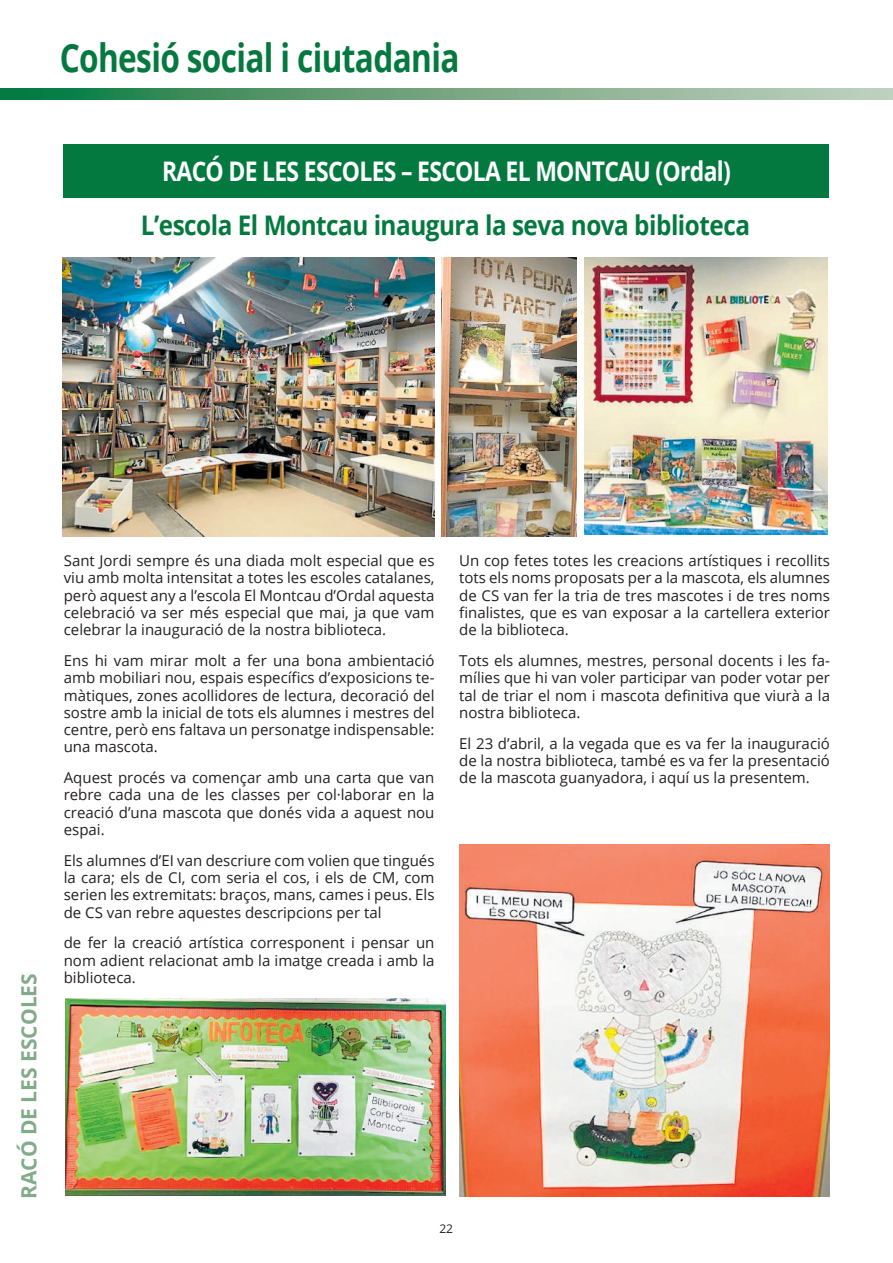
<style>
.page{position:relative;width:893px;height:1263px;background:#fff}
.page>*{position:absolute;margin:0;border:0;box-sizing:border-box;transform-origin:0 0}
.t1{font:700 39px "Open Sans";letter-spacing:-.02em;color:#04793f;scale:.81 1}
.t2{font:700 27px "Open Sans";letter-spacing:-.02em;color:#04793f;scale:.9 1}
.t3{font:700 27px "Open Sans";letter-spacing:-.03em;color:#fff;scale:.85 1}
.t4{font:700 21px "Open Sans";color:#82ab89}
.t5{font:15px/17.2px "Open Sans";color:#231f20;text-align:justify}
.t6{font:12px "Open Sans";color:#231f20}
</style>
<div class="page">
<div style="left:64px;top:145px;width:765px;height:53px;background:#04793f"></div>
<svg style="left:0;top:88px;width:893px;height:12px;background:#6ea580"></svg>
<img style="left:66px;top:999px;width:379px;height:197px">
<img style="left:63px;top:257px;width:371px;height:280px">
<img style="left:585px;top:257px;width:242px;height:278px">
<img style="left:442px;top:257px;width:134px;height:280px">
<img style="left:459px;top:844px;width:371px;height:353px">
<h1 class="t1" style="left:60px;top:30px;width:495px">Cohesió social i ciutadania</h1>
<h2 class="t3" style="left:162px;top:152px;width:671px">RACÓ DE LES ESCOLES – ESCOLA EL MONTCAU (Ordal)</h2>
<h2 class="t2" style="left:141px;top:206px;width:678px">L’escola El Montcau inaugura la seva nova biblioteca</h2>
<h3 class="t4" style="left:14px;top:1199px;width:227px;rotate:-90deg">RACÓ DE LES ESCOLES</h3>
<p class="t5" style="left:64px;top:552px;width:372px">Sant Jordi sempre és una diada molt especial que es viu amb molta intensitat a totes les escoles catalanes, però aquest any a l’escola El Montcau d’Ordal aquesta celebració va ser més especial que mai, ja que vam celebrar la inauguració de la nostra biblioteca.</p>
<p class="t5" style="left:64px;top:652px;width:372px">Ens hi vam mirar molt a fer una bona ambientació amb mobiliari nou, espais específics d’exposicions te&shy;màtiques, zones acollidores de lectura, decoració del sostre amb la inicial de tots els alumnes i mestres del centre, però ens faltava un personatge indispensable: una mascota.</p>
<p class="t5" style="left:64px;top:769px;width:372px">Aquest procés va començar amb una carta que van rebre cada una de les classes per col·laborar en la creació d’una mascota que donés vida a aquest nou espai.</p>
<p class="t5" style="left:64px;top:851px;width:372px">Els alumnes d’EI van descriure com volien que tingués la cara; els de CI, com seria el cos, i els de CM, com serien les extremitats: braços, mans, cames i peus. Els de CS van rebre aquestes descripcions per tal</p>
<p class="t5" style="left:64px;top:934px;width:372px">de fer la creació artística corresponent i pensar un nom adient relacionat amb la imatge creada i amb la biblioteca.</p>
<p class="t5" style="left:459px;top:552px;width:372px">Un cop fetes totes les creacions artístiques i recollits tots els noms proposats per a la mascota, els alumnes de CS van fer la tria de tres mascotes i de tres noms finalistes, que es van exposar a la cartellera exterior de la biblioteca.</p>
<p class="t5" style="left:459px;top:652px;width:372px">Tots els alumnes, mestres, personal docents i les fa&shy;mílies que hi van voler participar van poder votar per tal de triar el nom i mascota definitiva que viurà a la nostra biblioteca.</p>
<p class="t5" style="left:459px;top:734px;width:372px">El 23 d’abril, a la vegada que es va fer la inauguració de la nostra biblioteca, també es va fer la presentació de la mascota guanyadora, i aquí us la presentem.</p>
<p class="t6" style="left:439px;top:1221px;width:15px">22</p>
</div>
